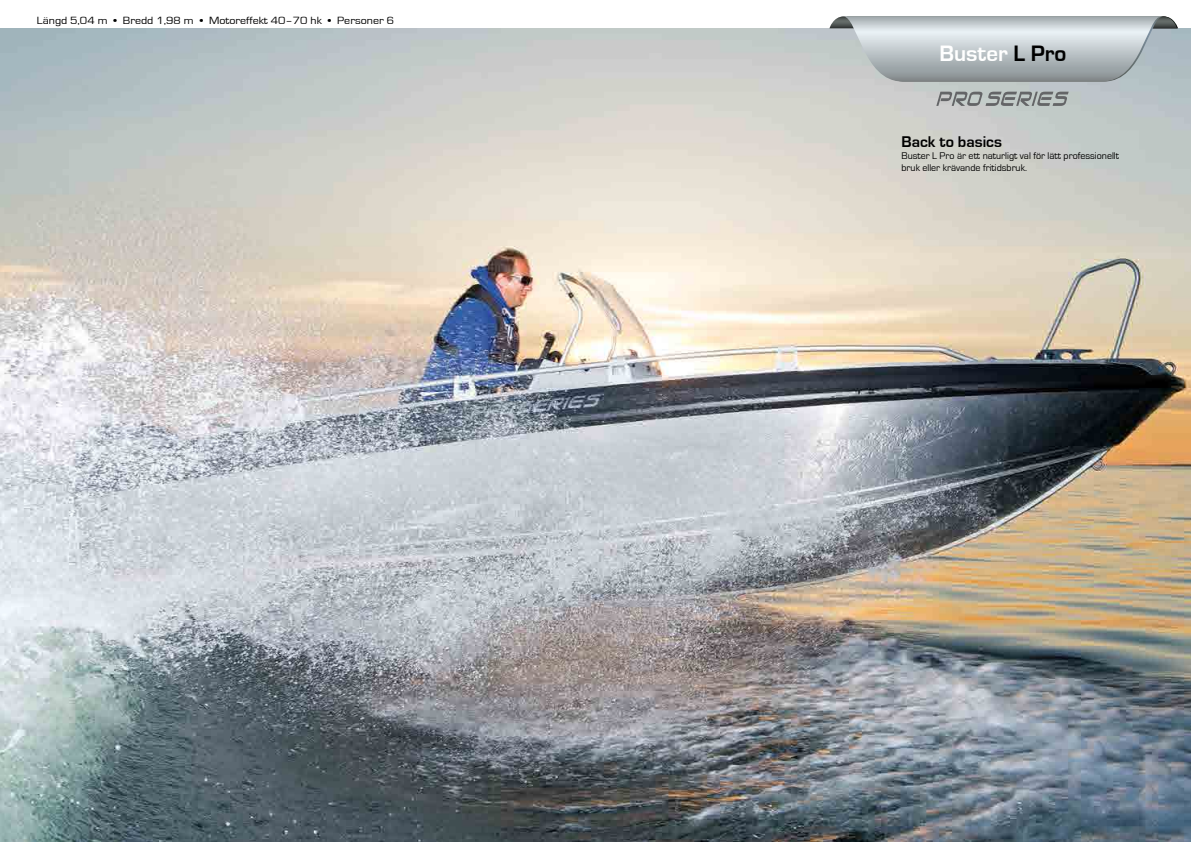
<style>
.page{position:relative;width:1191px;height:842px;background:#fff}
.page>*{position:absolute;margin:0;border:0;box-sizing:border-box;transform-origin:0 0}
.t1{font:700 23px "Eurostile";color:#fff}
.t2{font:700 16px "Eurostile";color:#000}
.t3{font:10.8px "Eurostile";color:#000;scale:1.11 1}
.t4{font:10px/12px "Eurostile";color:#000}
.s1{color:#000}
</style>
<div class="page">
<img style="left:0;top:28px;width:1191px;height:814px">
<svg style="left:829px;top:16px;width:349px;height:65px;background:#b8c0c3"></svg>
<svg style="left:936px;top:92px;width:132px;height:14px;background:#979b9b"></svg>
<p class="t3" style="left:37px;top:15px;width:323px">Längd 5,04 m • Bredd 1,98 m • Motoreffekt 40–70 hk • Personer 6</p>
<h1 class="t1" style="left:939px;top:41px;width:128px">Buster <span class="s1">L Pro</span></h1>
<h2 class="t2" style="left:901px;top:133px;width:102px">Back to basics</h2>
<p class="t4" style="left:901px;top:150px;width:219px">Buster L Pro är ett naturligt val för lätt professionellt bruk eller krävande fritidsbruk.</p>
</div>
